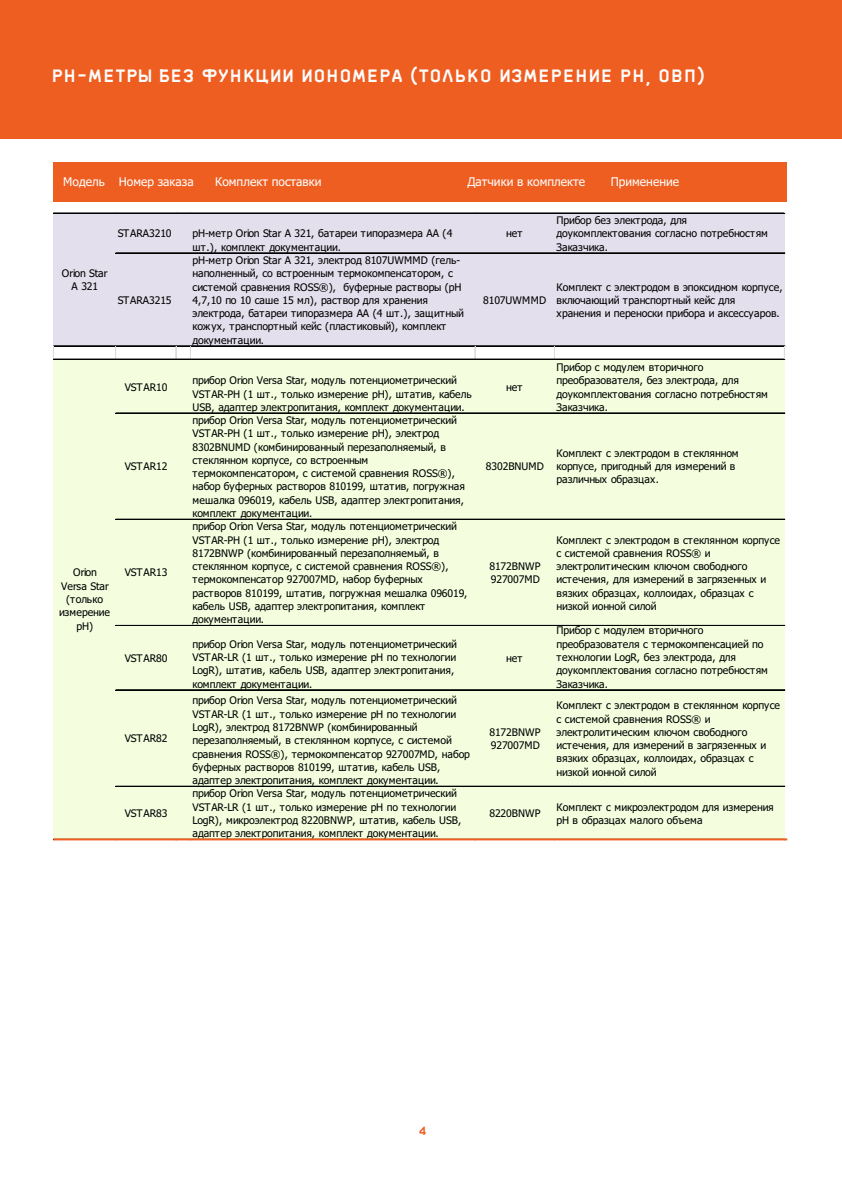
<style>
.page{position:relative;width:842px;height:1191px;background:#fff}
.page>*{position:absolute;margin:0;border:0;box-sizing:border-box;transform-origin:0 0}
.t1{font:24px "Far Cry 4";color:#fefefe}
.t2{font:16px "Far Cry 4";color:#ef5e21}
.t3{font:12px "Tahoma";color:#fefefe}
.t4{font:10.5px/13.3px "Tahoma";letter-spacing:-.01em;color:#000}
</style>
<div class="page">
<div style="left:0;top:0;width:842px;height:138px;background:#ef5e21"></div>
<div style="left:53px;top:162px;width:734px;height:40px;background:#ef5e21"></div>
<div style="left:53px;top:213px;width:732px;height:133px;background:#e4dfec"></div>
<div style="left:53px;top:359px;width:732px;height:481px;background:#f4fede"></div>
<hr style="left:53px;top:213px;width:732px;height:1px;background:#000">
<hr style="left:116px;top:253px;width:669px;height:1px;background:#000">
<hr style="left:53px;top:345px;width:732px;height:1px;background:#000">
<hr style="left:53px;top:346px;width:732px;height:1px;background:#000">
<svg style="left:53px;top:346px;width:1px;height:13px"></svg>
<svg style="left:115px;top:346px;width:2px;height:13px"></svg>
<svg style="left:176px;top:346px;width:1px;height:13px"></svg>
<svg style="left:190px;top:346px;width:1px;height:13px"></svg>
<svg style="left:475px;top:346px;width:1px;height:13px"></svg>
<svg style="left:554px;top:346px;width:1px;height:13px"></svg>
<hr style="left:53px;top:359px;width:732px;height:1px;background:#000">
<hr style="left:116px;top:413px;width:669px;height:1px;background:#000">
<hr style="left:116px;top:519px;width:669px;height:1px;background:#000">
<hr style="left:116px;top:625px;width:669px;height:1px;background:#000">
<hr style="left:116px;top:689px;width:669px;height:1px;background:#000">
<hr style="left:116px;top:786px;width:669px;height:1px;background:#000">
<svg style="left:784px;top:345px;width:2px;height:15px"></svg>
<hr style="left:53px;top:838px;width:734px;height:2px;background:#ef5e21">
<h1 class="t1" style="left:51px;top:64px;width:656px">рН-метры без функции иономера (только измерение рН, ОВП)</h1>
<p class="t3" style="left:63px;top:177px;width:132px">Модель Номер заказа</p>
<p class="t3" style="left:215px;top:177px;width:108px">Комплект поставки</p>
<p class="t3" style="left:467px;top:177px;width:119px">Датчики в комплекте</p>
<p class="t3" style="left:611px;top:176px;width:70px">Применение</p>
<p class="t4" style="left:62px;top:267px;width:47px;text-align:center">Orion Star<br>A 321</p>
<p class="t4" style="left:59px;top:567px;width:52px;text-align:center">Orion<br>Versa Star (только измерение рН)</p>
<p class="t4" style="left:118px;top:228px;width:55px">STARA3210</p>
<p class="t4" style="left:192px;top:228px;width:262px">рН-метр Orion Star A 321, батареи типоразмера АА (4 шт.), комплект документации.</p>
<p class="t4" style="left:506px;top:228px;width:18px">нет</p>
<p class="t4" style="left:118px;top:294px;width:55px">STARA3215</p>
<p class="t4" style="left:192px;top:254px;width:273px">рН-метр Orion Star A 321, электрод 8107UWMMD (гель&shy;наполненный, со встроенным термокомпенсатором, с системой сравнения ROSS®), буферные растворы (рН 4,7,10 по 10 саше 15 мл), раствор для хранения электрода, батареи типоразмера АА (4 шт.), защитный кожух, транспортный кейс (пластиковый), комплект документации.</p>
<p class="t4" style="left:483px;top:294px;width:64px">8107UWMMD</p>
<p class="t4" style="left:125px;top:381px;width:44px">VSTAR10</p>
<p class="t4" style="left:192px;top:375px;width:281px">прибор Orion Versa Star, модуль потенциометрический<br>VSTAR-PH (1 шт., только измерение рН), штатив, кабель<br>USB, адаптер электропитания, комплект документации.</p>
<p class="t4" style="left:506px;top:381px;width:18px">нет</p>
<p class="t4" style="left:125px;top:460px;width:44px">VSTAR12</p>
<p class="t4" style="left:125px;top:567px;width:44px">VSTAR13</p>
<p class="t4" style="left:125px;top:652px;width:44px">VSTAR80</p>
<p class="t4" style="left:125px;top:732px;width:44px">VSTAR82</p>
<p class="t4" style="left:192px;top:414px;width:274px">прибор Orion Versa Star, модуль потенциометрический VSTAR-PH (1 шт., только измерение рН), электрод 8302BNUMD (комбинированный перезаполняемый, в стеклянном корпусе, со встроенным термокомпенсатором, с системой сравнения ROSS®), набор буферных растворов 810199, штатив, погружная мешалка 096019, кабель USB, адаптер электропитания, комплект документации.</p>
<p class="t4" style="left:192px;top:521px;width:276px">прибор Orion Versa Star, модуль потенциометрический VSTAR-PH (1 шт., только измерение рН), электрод 8172BNWP (комбинированный перезаполняемый, в стеклянном корпусе, с системой сравнения ROSS®), термокомпенсатор 927007MD, набор буферных растворов 810199, штатив, погружная мешалка 096019, кабель USB, адаптер электропитания, комплект документации.</p>
<p class="t4" style="left:192px;top:638px;width:266px">прибор Orion Versa Star, модуль потенциометрический VSTAR-LR (1 шт., только измерение рН по технологии LogR), штатив, кабель USB, адаптер электропитания, комплект документации.</p>
<p class="t4" style="left:192px;top:695px;width:279px">прибор Orion Versa Star, модуль потенциометрический VSTAR-LR (1 шт., только измерение рН по технологии LogR), электрод 8172BNWP (комбинированный перезаполняемый, в стеклянном корпусе, с системой сравнения ROSS®), термокомпенсатор 927007MD, набор буферных растворов 810199, штатив, кабель USB, адаптер электропитания, комплект документации.</p>
<p class="t4" style="left:486px;top:460px;width:60px">8302BNUMD</p>
<p class="t4" style="left:489px;top:560px;width:53px">8172BNWP<br>927007MD</p>
<p class="t4" style="left:506px;top:652px;width:18px">нет</p>
<p class="t4" style="left:489px;top:726px;width:53px">8172BNWP<br>927007MD</p>
<p class="t4" style="left:556px;top:214px;width:213px">Прибор без электрода, для доукомплектования согласно потребностям<br>Заказчика.</p>
<p class="t4" style="left:556px;top:281px;width:228px">Комплект с электродом в эпоксидном корпусе, включающий транспортный кейс для хранения и переноски прибора и аксессуаров.</p>
<p class="t4" style="left:556px;top:361px;width:213px">Прибор с модулем вторичного преобразователя, без электрода, для доукомплектования согласно потребностям<br>Заказчика.</p>
<p class="t4" style="left:556px;top:447px;width:184px">Комплект с электродом в стеклянном корпусе, пригодный для измерений в различных образцах.</p>
<p class="t4" style="left:556px;top:534px;width:225px">Комплект с электродом в стеклянном корпусе с системой сравнения ROSS® и электролитическим ключом свободного истечения, для измерений в загрязенных и вязких образцах, коллоидах, образцах с низкой ионной силой</p>
<p class="t4" style="left:556px;top:625px;width:213px">Прибор с модулем вторичного преобразователя с термокомпенсацией по технологии LogR, без электрода, для доукомплектования согласно потребностям<br>Заказчика.</p>
<p class="t4" style="left:556px;top:699px;width:225px">Комплект с электродом в стеклянном корпусе с системой сравнения ROSS® и электролитическим ключом свободного истечения, для измерений в загрязенных и вязких образцах, коллоидах, образцах с низкой ионной силой</p>
<p class="t4" style="left:125px;top:807px;width:44px">VSTAR83</p>
<p class="t4" style="left:192px;top:787px;width:270px">прибор Orion Versa Star, модуль потенциометрический VSTAR-LR (1 шт., только измерение рН по технологии LogR), микроэлектрод 8220BNWP, штатив, кабель USB, адаптер электропитания, комплект документации.</p>
<p class="t4" style="left:489px;top:807px;width:53px">8220BNWP</p>
<p class="t4" style="left:556px;top:801px;width:219px">Комплект с микроэлектродом для измерения рН в образцах малого объема</p>
<h2 class="t2" style="left:418px;top:1122px;width:10px">4</h2>
</div>
